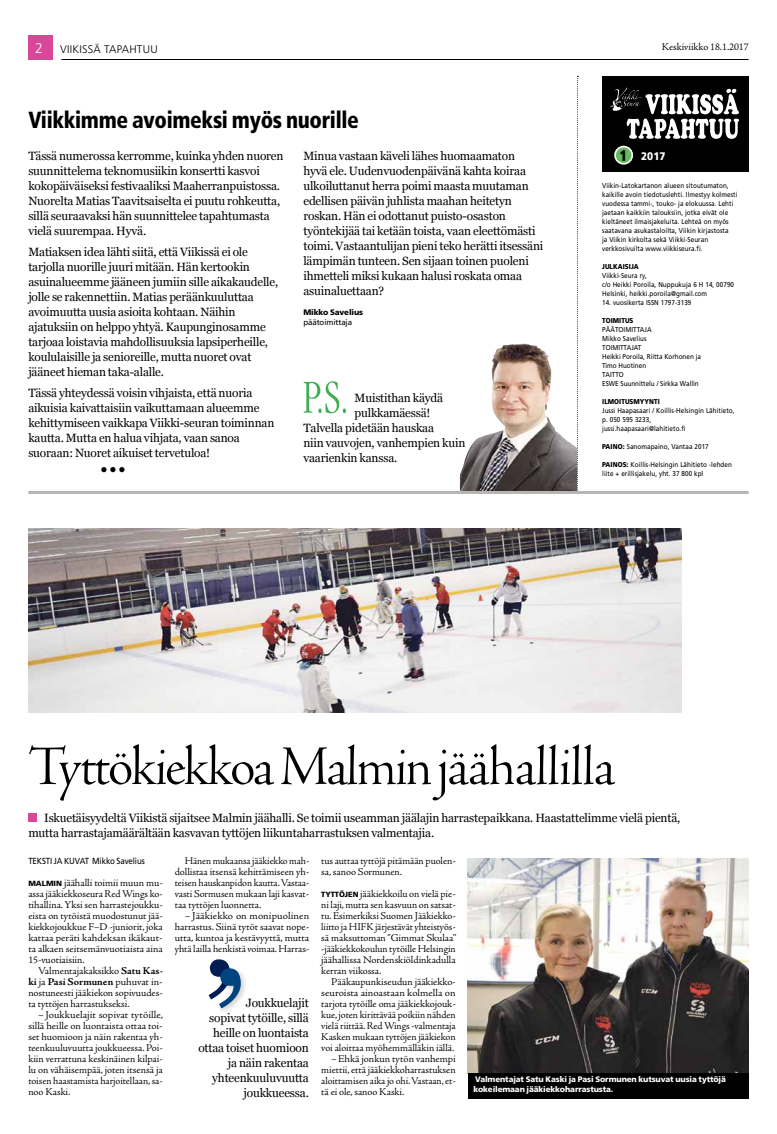
<style>
.page{position:relative;width:777px;height:1134px;background:#fff}
.page>*{position:absolute;margin:0;border:0;box-sizing:border-box;transform-origin:0 0}
.t1{font:58px "Adobe Jenson MM 371 58";letter-spacing:-.02em;color:#000}
.t2{font:900 condensed 23.3px "Frutiger";letter-spacing:-.015em;color:#000;scale:.93 1}
.t3{font:12px/15px "Georgia";letter-spacing:-.015em;color:#000}
.t4{font:300 11px "Frutiger";letter-spacing:.025em;color:#000}
.t5{font:900 11px "Frutiger";color:#fff;scale:.9 1}
.t6{font:10.8px/11px "Adobe Jenson MM 371 10";letter-spacing:-.005em;color:#000;text-align:justify}
.t7{font:10.8px/11px "Adobe Jenson MM 371 10";letter-spacing:-.005em;color:#000;text-align:justify;scale:1.05 1}
.t8{font:10.8px/11px "Adobe Jenson MM 371 10";letter-spacing:-.005em;color:#000;text-align:justify;scale:.96 1}
.t9{font:10.8px "Adobe Jenson MM 590 10";letter-spacing:-.005em;color:#000;scale:1.04 1}
.t10{font:8.8px "Frutiger";letter-spacing:-.015em;color:#000;scale:.9 1}
.t11{font:900 8px/10px "Frutiger";letter-spacing:-.015em;color:#fff}
.t12{font:900 8px "Frutiger";letter-spacing:-.015em;color:#000}
.t13{font:8px "Frutiger CE";letter-spacing:-.015em;color:#000}
.t14{font:7.1px/9px "Frutiger";letter-spacing:.005em;color:#000;scale:.9 1}
.t15{font:900 7.1px "Frutiger";letter-spacing:.005em;color:#000;scale:.9 1}
.s1{font-size:14px;color:#fff}
.s2{font-stretch:condensed;font-size:15.4px;color:#000}
.s3{font-weight:900}
.s4{font-family:"Frutiger CE";font-weight:900;font-size:7.5px}
.s5{font-family:"Adobe Jenson MM 590 10"}
.s6{font-family:"Adobe Jenson MM 371 10"}
</style>
<div class="page">
<div style="left:28px;top:35px;width:25px;height:25px;background:#db4798"></div>
<hr style="left:61px;top:59px;width:687px;height:1px;background:#000">
<img style="left:460px;top:343px;width:117px;height:148px">
<img style="left:28px;top:529px;width:653px;height:184px">
<svg style="left:577px;top:76px;width:1px;height:415px"></svg>
<div style="left:602px;top:76px;width:146px;height:95px;background:#000"></div>
<div style="left:615px;top:147px;width:17px;height:17px;background:#66b963;border-radius:50%"></div>
<div style="left:614px;top:146px;width:19px;height:19px;border:2px solid #fff;border-radius:50%"></div>
<svg style="left:626px;top:89px;width:113px;height:50px"></svg>
<img style="left:610px;top:88px;width:32px;height:23px">
<svg style="left:304px;top:381px;width:42px;height:32px"></svg>
<div style="left:28px;top:813px;width:9px;height:9px;background:#db4798"></div>
<img style="left:468px;top:858px;width:280px;height:215px">
<div style="left:468px;top:1073px;width:280px;height:25px;background:#000"></div>
<div style="left:215px;top:965px;width:32px;height:50px;background:#000;opacity:.2"></div>
<svg style="left:209px;top:959px;width:32px;height:49px"></svg>
<hr style="left:28px;top:491px;width:720px;height:3px;background:#b8b6b5">
<p class="t4" style="left:35px;top:43px;width:124px"><span class="s1">2</span> VIIKISSÄ TAPAHTUU</p>
<p class="t6" style="left:662px;top:42px;width:88px">Keskiviikko 18.1.2017</p>
<h2 class="t2" style="left:28px;top:106px;width:357px">Viikkimme avoimeksi myös nuorille</h2>
<p class="t3" style="left:28px;top:148px;width:257px">Tässä numerossa kerromme, kuinka yhden nuoren suunnittelema teknomusiikin konsertti kasvoi kokopäiväiseksi festivaaliksi Maaherranpuistossa.<br>Nuorelta Matias Taavitsaiselta ei puutu rohkeutta, sillä seuraavaksi hän suunnittelee tapahtumasta vielä suurempaa. Hyvä.</p>
<p class="t3" style="left:28px;top:244px;width:251px">Matiaksen idea lähti siitä, että Viikissä ei ole tarjolla nuorille juuri mitään. Hän kertookin asuinalueemme jääneen jumiin sille aikakaudelle, jolle se rakennettiin. Matias peräänkuuluttaa avoimuutta uusia asioita kohtaan. Näihin ajatuksiin on helppo yhtyä. Kaupunginosamme tarjoaa loistavia mahdollisuuksia lapsiperheille, koululaisille ja senioreille, mutta nuoret ovat jääneet hieman taka-alalle.</p>
<p class="t3" style="left:28px;top:385px;width:247px">Tässä yhteydessä voisin vihjaista, että nuoria aikuisia kaivattaisiin vaikuttamaan alueemme kehittymiseen vaikkapa Viikki-seuran toiminnan kautta. Mutta en halua vihjata, vaan sanoa suoraan: Nuoret aikuiset tervetuloa!</p>
<p class="t3" style="left:100px;top:461px;width:27px">●●●</p>
<p class="t3" style="left:303px;top:148px;width:241px">Minua vastaan käveli lähes huomaamaton<br>hyvä ele. Uudenvuodenpäivänä kahta koiraa ulkoiluttanut herra poimi maasta muutaman edellisen päivän juhlista maahan heitetyn roskan. Hän ei odottanut puisto-osaston työntekijää tai ketään toista, vaan eleettömästi toimi. Vastaantulijan pieni teko herätti itsessäni lämpimän tunteen. Sen sijaan toinen puoleni ihmetteli miksi kukaan halusi roskata omaa asuinaluettaan?</p>
<p class="t12" style="left:303px;top:308px;width:61px">Mikko Savelius</p>
<p class="t13" style="left:303px;top:318px;width:50px">päätoimittaja</p>
<p class="t3" style="left:354px;top:390px;width:90px">Muistithan käydä</p>
<p class="t3" style="left:354px;top:405px;width:77px">pulkkamäessä!</p>
<p class="t3" style="left:303px;top:420px;width:132px">Talvella pidetään hauskaa</p>
<p class="t3" style="left:303px;top:435px;width:163px">niin vauvojen, vanhempien kuin</p>
<p class="t3" style="left:303px;top:450px;width:95px">vaarienkin kanssa.</p>
<p class="t5" style="left:620px;top:150px;width:52px"><span class="s2">1</span> 2017</p>
<p class="t14" style="left:602px;top:181px;width:152px">Viikin-Latokartanon alueen sitoutumaton, kaikille avoin tiedotuslehti. Ilmestyy kolmesti vuodessa tammi-, touko- ja elokuussa. Lehti jaetaan kaikkiin talouksiin, jotka eivät ole kieltäneet ilmaisjakeluita. Lehteä on myös saatavana asukastaloilta, Viikin kirjastosta<br>ja Viikin kirkolta sekä Viikki-Seuran verkkosivuilta www.viikkiseura.fi.</p>
<p class="t15" style="left:602px;top:262px;width:42px">Julkaisija</p>
<p class="t14" style="left:602px;top:271px;width:148px">Viikki-Seura ry,<br>c/o Heikki Poroila, Nuppukuja 6 H 14, 00790<br>Helsinki, heikki.poroila@gmail.com</p>
<p class="t14" style="left:602px;top:298px;width:101px">14. vuosikerta ISSN 1797-3139</p>
<p class="t15" style="left:602px;top:316px;width:15px">Toimitus</p>
<p class="t14" style="left:602px;top:325px;width:29px">Päätoimitt</p>
<p class="t14" style="left:602px;top:325px;width:56px;text-indent:38px">aja<br>Mikko Savelius<br>Toimitt</p>
<p class="t14" style="left:602px;top:343px;width:111px;text-indent:25px">ajat<br>Heikki Poroila, Riitta Korhonen ja<br>Timo Huotinen<br>taitto<br>ESWE Suunnittelu / Sirkka Wallin</p>
<p class="t15" style="left:602px;top:397px;width:25px">Ilmoitusm</p>
<p class="t15" style="left:640px;top:397px;width:20px">yynti</p>
<p class="t14" style="left:602px;top:406px;width:149px">Jussi Haapasaari / Koillis-Helsingin Lähitieto, p. 050 595 3233, jussi.haapasaari@lahitieto.fi</p>
<p class="t14" style="left:602px;top:442px;width:120px"><span class="s3">Paino:</span> Sanomapaino, Vantaa 2017</p>
<p class="t14" style="left:602px;top:460px;width:146px"><span class="s3">Painos:</span> Koillis-Helsingin Lähitieto -lehden liite + erillisjakelu, yht. 37 800 kpl</p>
<h1 class="t1" style="left:28px;top:735px;width:588px">Tyttökiekkoa Malmin jäähallilla</h1>
<p class="t3" style="left:28px;top:809px;width:653px;text-indent:16px">Iskuetäisyydeltä Viikistä sijaitsee Malmin jäähalli. Se toimii useamman jäälajin harrastepaikkana. Haastattelimme vielä pientä, mutta harrastajamäärältään kasvavan tyttöjen liikuntaharrastuksen valmentajia.</p>
<p class="t10" style="left:28px;top:856px;width:131px">TEKSTI ja kuvat Mikko Savelius</p>
<p class="t6" style="left:28px;top:878px;width:136px"><span class="s4">MALMIN</span> jäähalli toimii muun mu&shy;assa jääkiekkoseura Red Wings ko&shy;tihallina. Yksi sen harrastejoukku&shy;eista on tytöistä muodostunut jää&shy;kiekkojoukkue F–D -juniorit, joka kattaa peräti kahdeksan ikäkaut&shy;ta alkaen seitsemänvuotiaista aina 15-vuotiaisiin.</p>
<p class="t6" style="left:38px;top:966px;width:126px">Valmentajakaksikko <span class="s5">Satu Kas-</span></p>
<p class="t9" style="left:28px;top:976px;width:131px">ki <span class="s6">ja</span> Pasi Sormunen <span class="s6">puhuvat in-</span></p>
<p class="t6" style="left:28px;top:988px;width:136px">nostuneesti jääkiekon sopivuudes&shy;ta tyttöjen harrastukseksi.</p>
<p class="t7" style="left:28px;top:1010px;width:130px;text-indent:10px">– Joukkuelajit sopivat tytöille, sillä heille on luontaista ottaa toi&shy;set huomioon ja näin rakentaa yh&shy;teenkuuluvuutta joukkueessa. Poi&shy;kiin verrattuna keskinäinen kilpai&shy;lu on vähäisempää, joten itsensä ja toisen haastamista harjoitellaan, sa&shy;noo Kaski.</p>
<p class="t8" style="left:175px;top:856px;width:141px;text-indent:10px">Hänen mukaansa jääkiekko mah&shy;dollistaa itsensä kehittämiseen yh&shy;teisen hauskanpidon kautta. Vastaa&shy;vasti Sormusen mukaan laji kasvat&shy;taa tyttöjen luonnetta.</p>
<p class="t7" style="left:175px;top:911px;width:130px;text-indent:10px">– Jääkiekko on monipuolinen harrastus. Siinä tytöt saavat nope&shy;utta, kuntoa ja kestävyyttä, mutta yhtä lailla henkistä voimaa. Harras-</p>
<p class="t3" style="left:198px;top:995px;width:112px;text-align:right">Joukkuelajit<br>sopivat tytöille, sillä heille on luontaista ottaa toiset huomioon ja näin rakentaa yhteenkuuluvuutta joukkueessa.</p>
<p class="t6" style="left:321px;top:856px;width:136px">tus auttaa tyttöjä pitämään puolen&shy;sa, sanoo Sormunen.</p>
<p class="t6" style="left:321px;top:889px;width:137px"><span class="s4">TYTTÖJEN</span> jääkiekkoilu on vielä pie&shy;ni laji, mutta sen kasvuun on satsat&shy;tu. Esimerkiksi Suomen Jääkiekko&shy;liitto ja HIFK järjestävät yhteistyös&shy;sä maksuttoman ”Gimmat Skulaa” -jääkiekkokoulun tytöille Helsingin jäähallissa Nordenskiöldinkadulla kerran viikossa.</p>
<p class="t6" style="left:331px;top:977px;width:126px">Pääkaupunkiseudun jääkiekko-</p>
<p class="t7" style="left:321px;top:988px;width:129px">seuroista ainoastaan kolmella on</p>
<p class="t6" style="left:321px;top:999px;width:136px">tarjota tytöille oma jääkiekkojouk-</p>
<p class="t6" style="left:321px;top:1010px;width:136px">kue, joten kirittävää poikiin nähden</p>
<p class="t6" style="left:321px;top:1021px;width:136px">vielä riittää. Red Wings -valmentaja</p>
<p class="t6" style="left:321px;top:1032px;width:136px">Kasken mukaan tyttöjen jääkiekon</p>
<p class="t6" style="left:321px;top:1043px;width:135px">voi aloittaa myöhemmälläkin iällä.</p>
<p class="t6" style="left:331px;top:1054px;width:126px">–Ehkä jonkun tytön vanhempi</p>
<p class="t6" style="left:321px;top:1065px;width:136px">miettii, että jääkiekkoharrastuksen</p>
<p class="t6" style="left:321px;top:1076px;width:136px">aloittamisen aika jo ohi. Vastaan, et-</p>
<p class="t6" style="left:321px;top:1087px;width:85px">tä ei ole, sanoo Kaski.</p>
<p class="t11" style="left:473px;top:1075px;width:254px">Valmentajat Satu Kaski ja Pasi Sormunen kutsuvat uusia tyttöjä kokeilemaan jääkiekkoharrastusta.</p>
</div>
